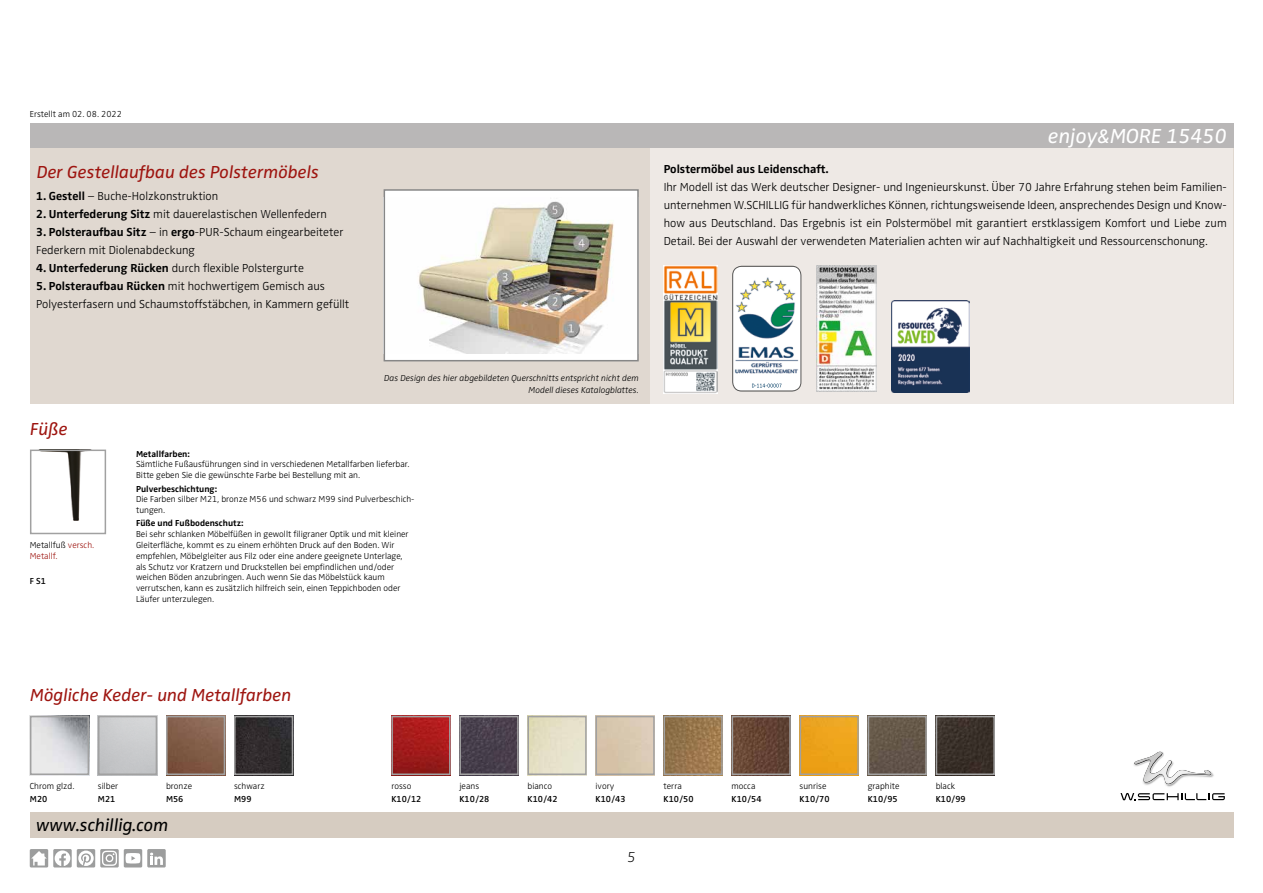
<style>
.page{position:relative;width:1263px;height:893px;background:#fff}
.page>*{position:absolute;margin:0;border:0;box-sizing:border-box;transform-origin:0 0}
.t1{font:italic 21px "Zwo Pro";color:#fff}
.t2{font:italic 18px "Zwo Pro";color:#9e1510}
.t3{font:italic 18px "Zwo Pro";color:#000}
.t4{font:italic 300 expanded 15px "Zwo Pro";color:#000}
.t5{font:300 12px/18px "Zwo Pro";color:#000}
.t6{font:700 12px "Zwo Pro";color:#000}
.t7{font:300 9px/10.8px "Zwo Pro";color:#000}
.t8{font:italic 300 9px/12px "Zwo Pro";color:#000;text-align:right}
.t9{font:600 9px "Zwo Pro";color:#000}
.t10{font:700 9px "Zwo Pro";color:#000}
.t11{font:300 9px/10.8px "Zwo Pro";color:#9e1510}
.s1{font-weight:700}
.s2{color:#000}
</style>
<div class="page">
<div style="left:30px;top:123px;width:1203px;height:26px;background:#b9b7b7"></div>
<div style="left:30px;top:812px;width:1203px;height:26px;background:#d6ccc1"></div>
<div style="left:30px;top:149px;width:1203px;height:255px;background:#e0d8d0"></div>
<div style="left:651px;top:149px;width:582px;height:255px;background:#eee9e5"></div>
<div style="left:384px;top:190px;width:254px;height:171px;background:#fff"></div>
<img style="left:418px;top:201px;width:196px;height:152px">
<div style="left:384px;top:189px;width:255px;height:172px;border:2px solid #878787"></div>
<img style="left:67px;top:453px;width:14px;height:68px">
<div style="left:30px;top:450px;width:76px;height:84px;border:2px solid #a1a1a1"></div>
<img style="left:33px;top:719px;width:53px;height:53px">
<div style="left:30px;top:716px;width:59px;height:59px;border:2px solid #a1a1a1"></div>
<div style="left:98px;top:716px;width:59px;height:59px;border:2px solid #a1a1a1"></div>
<img style="left:169px;top:719px;width:53px;height:53px">
<div style="left:166px;top:716px;width:59px;height:59px;border:2px solid #a1a1a1"></div>
<img style="left:237px;top:719px;width:53px;height:53px">
<div style="left:234px;top:716px;width:59px;height:59px;border:2px solid #a1a1a1"></div>
<img style="left:394px;top:719px;width:54px;height:53px">
<div style="left:391px;top:716px;width:60px;height:59px;border:2px solid #a1a1a1"></div>
<img style="left:462px;top:719px;width:54px;height:53px">
<div style="left:459px;top:716px;width:60px;height:59px;border:2px solid #a1a1a1"></div>
<div style="left:527px;top:716px;width:60px;height:59px;border:2px solid #a1a1a1"></div>
<div style="left:595px;top:716px;width:60px;height:59px;border:2px solid #a1a1a1"></div>
<img style="left:666px;top:719px;width:54px;height:53px">
<div style="left:663px;top:716px;width:60px;height:59px;border:2px solid #a1a1a1"></div>
<img style="left:735px;top:719px;width:53px;height:53px">
<div style="left:732px;top:716px;width:59px;height:59px;border:2px solid #a1a1a1"></div>
<img style="left:803px;top:719px;width:53px;height:53px">
<div style="left:800px;top:716px;width:59px;height:59px;border:2px solid #a1a1a1"></div>
<img style="left:871px;top:719px;width:53px;height:53px">
<div style="left:868px;top:716px;width:59px;height:59px;border:2px solid #a1a1a1"></div>
<img style="left:939px;top:719px;width:53px;height:53px">
<div style="left:936px;top:716px;width:59px;height:59px;border:2px solid #a1a1a1"></div>
<img style="left:1166px;top:774px;width:48px;height:13px">
<svg style="left:1144px;top:751px;width:69px;height:34px"></svg>
<img style="left:1134px;top:752px;width:77px;height:32px">
<svg style="left:1120px;top:793px;width:105px;height:7px"></svg>
<svg style="left:77px;top:849px;width:18px;height:18px"></svg>
<svg style="left:78px;top:851px;width:16px;height:15px"></svg>
<svg style="left:124px;top:849px;width:18px;height:18px"></svg>
<svg style="left:126px;top:853px;width:14px;height:10px"></svg>
<svg style="left:100px;top:849px;width:19px;height:18px"></svg>
<svg style="left:102px;top:851px;width:15px;height:15px"></svg>
<svg style="left:53px;top:849px;width:19px;height:18px"></svg>
<svg style="left:55px;top:850px;width:15px;height:16px"></svg>
<svg style="left:30px;top:849px;width:18px;height:18px"></svg>
<svg style="left:31px;top:851px;width:16px;height:14px"></svg>
<div style="left:147px;top:849px;width:19px;height:18px;background:#9c9d9d"></div>
<svg style="left:150px;top:853px;width:13px;height:12px"></svg>
<img style="left:664px;top:266px;width:53px;height:127px">
<img style="left:733px;top:266px;width:68px;height:125px">
<img style="left:752px;top:384px;width:30px;height:4px">
<div style="left:732px;top:266px;width:69px;height:125px;border:1px solid #575756;border-radius:9px"></div>
<img style="left:816px;top:266px;width:61px;height:125px">
<img style="left:892px;top:301px;width:77px;height:91px">
<p class="t7" style="left:30px;top:109px;width:94px">Erstellt am 02. 08. 2022</p>
<h2 class="t2" style="left:37px;top:161px;width:284px">Der Gestellaufbau des Polstermöbels</h2>
<p class="t5" style="left:36px;top:187px;width:184px"><span class="s1">1. Gestell</span> – Buche-Holzkonstruktion</p>
<p class="t5" style="left:36px;top:205px;width:292px"><span class="s1">2. Unterfederung Sitz</span> mit dauerelastischen Wellenfedern</p>
<p class="t5" style="left:36px;top:223px;width:309px"><span class="s1">3. Polsteraufbau Sitz</span> – in <span class="s1">ergo</span>-PUR-Schaum eingearbeiteter<br>Federkern mit Diolenabdeckung</p>
<p class="t5" style="left:36px;top:259px;width:269px"><span class="s1">4. Unterfederung Rücken</span> durch flexible Polstergurte</p>
<p class="t5" style="left:36px;top:277px;width:315px"><span class="s1">5. Polsteraufbau Rücken</span> mit hochwertigem Gemisch aus<br>Polyesterfasern und Schaumstoffstäbchen, in Kammern gefüllt</p>
<h2 class="t2" style="left:30px;top:419px;width:39px">Füße</h2>
<p class="t8" style="left:384px;top:373px;width:256px">Das Design des hier abgebildeten Querschnitts entspricht nicht dem<br>Modell dieses Katalogblattes.</p>
<p class="t11" style="left:30px;top:540px;width:66px"><span class="s2">Metallfuß</span> versch.<br>Metallf.</p>
<p class="t9" style="left:30px;top:575px;width:18px">F S1</p>
<p class="t10" style="left:136px;top:448px;width:55px">Metallfarben:</p>
<p class="t7" style="left:136px;top:459px;width:275px">Sämtliche Fußausführungen sind in verschiedenen Metallfarben lieferbar.<br>Bitte geben Sie die gewünschte Farbe bei Bestellung mit an.</p>
<p class="t10" style="left:136px;top:483px;width:82px">Pulverbeschichtung:</p>
<p class="t7" style="left:136px;top:494px;width:280px">Die Farben silber M21, bronze M56 und schwarz M99 sind Pulverbeschich&shy;tungen.</p>
<p class="t10" style="left:136px;top:518px;width:109px">Füße und Fußbodenschutz:</p>
<p class="t7" style="left:136px;top:529px;width:274px">Bei sehr schlanken Möbelfüßen in gewollt filigraner Optik und mit kleiner Gleiterfläche, kommt es zu einem erhöhten Druck auf den Boden. Wir empfehlen, Möbelgleiter aus Filz oder eine andere geeignete Unterlage, als Schutz vor Kratzern und Druckstellen bei empfindlichen und/oder weichen Böden anzubringen. Auch wenn Sie das Möbelstück kaum verrutschen, kann es zusätzlich hilfreich sein, einen Teppichboden oder Läufer unterzulegen.</p>
<h1 class="t1" style="left:1048px;top:124px;width:180px">enjoy&amp;MORE 15450</h1>
<p class="t6" style="left:664px;top:162px;width:166px">Polstermöbel aus Leidenschaft.</p>
<p class="t5" style="left:664px;top:178px;width:565px;text-align:justify">Ihr Modell ist das Werk deutscher Designer- und Ingenieurskunst. Über 70 Jahre Erfahrung stehen beim Familien&shy;unternehmen W.SCHILLIG für handwerkliches Können, richtungsweisende Ideen, ansprechendes Design und Know&shy;how aus Deutschland. Das Ergebnis ist ein Polstermöbel mit garantiert erstklassigem Komfort und Liebe zum Detail. Bei der Auswahl der verwendeten Materialien achten wir auf Nachhaltigkeit und Ressourcenschonung.</p>
<h2 class="t2" style="left:30px;top:685px;width:263px">Mögliche Keder- und Metallfarben</h2>
<p class="t7" style="left:30px;top:780px;width:46px">Chrom glzd.</p>
<p class="t9" style="left:30px;top:794px;width:19px">M20</p>
<p class="t7" style="left:98px;top:780px;width:22px">silber</p>
<p class="t9" style="left:98px;top:794px;width:19px">M21</p>
<p class="t7" style="left:166px;top:780px;width:28px">bronze</p>
<p class="t9" style="left:166px;top:794px;width:19px">M56</p>
<p class="t7" style="left:234px;top:780px;width:32px">schwarz</p>
<p class="t9" style="left:234px;top:794px;width:19px">M99</p>
<h2 class="t3" style="left:36px;top:815px;width:134px">www.schillig.com</h2>
<p class="t7" style="left:391px;top:780px;width:22px">rosso</p>
<p class="t9" style="left:391px;top:794px;width:32px">K10/12</p>
<p class="t7" style="left:459px;top:780px;width:21px">jeans</p>
<p class="t9" style="left:459px;top:794px;width:32px">K10/28</p>
<p class="t7" style="left:527px;top:780px;width:26px">bianco</p>
<p class="t9" style="left:527px;top:794px;width:32px">K10/42</p>
<p class="t7" style="left:595px;top:780px;width:20px">ivory</p>
<p class="t9" style="left:595px;top:794px;width:32px">K10/43</p>
<p class="t4" style="left:627px;top:848px;width:10px">5</p>
<p class="t7" style="left:663px;top:780px;width:20px">terra</p>
<p class="t9" style="left:663px;top:794px;width:32px">K10/50</p>
<p class="t7" style="left:732px;top:780px;width:25px">mocca</p>
<p class="t9" style="left:732px;top:794px;width:32px">K10/54</p>
<p class="t7" style="left:800px;top:780px;width:28px">sunrise</p>
<p class="t9" style="left:800px;top:794px;width:32px">K10/70</p>
<p class="t7" style="left:868px;top:780px;width:33px">graphite</p>
<p class="t9" style="left:868px;top:794px;width:32px">K10/95</p>
<p class="t7" style="left:936px;top:780px;width:21px">black</p>
<p class="t9" style="left:936px;top:794px;width:32px">K10/99</p>
</div>
